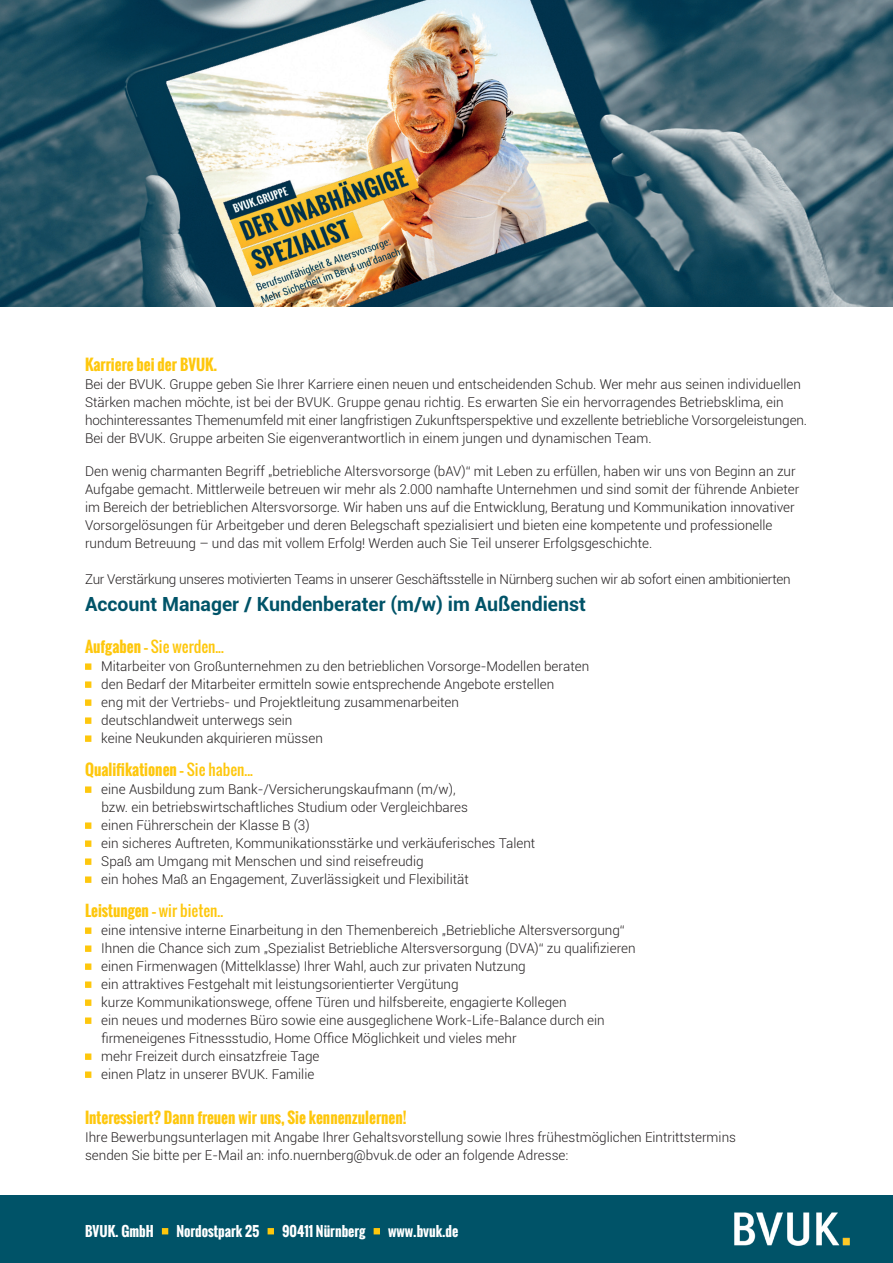
<style>
.page{position:relative;width:893px;height:1263px;background:#fff}
.page>*{position:absolute;margin:0;border:0;box-sizing:border-box;transform-origin:0 0}
.t1{font:700 19.5px "Roboto";color:#005368}
.t2{font:700 15px "Oswald";color:#fec70c}
.t3{font:15px "Oswald";color:#fec70c}
.t4{font:300 13.5px/18px "Roboto";color:#231f20}
.t5{font:300 13.5px "Roboto";letter-spacing:-.02em;color:#231f20}
.t6{font:700 13.5px "Oswald";color:#fff}
.s1{font-weight:700}
.s2{font-weight:400}
</style>
<div class="page">
<svg style="left:85px;top:663px;width:6px;height:7px"></svg>
<svg style="left:85px;top:681px;width:6px;height:7px"></svg>
<svg style="left:85px;top:699px;width:6px;height:7px"></svg>
<svg style="left:85px;top:717px;width:6px;height:7px"></svg>
<svg style="left:85px;top:735px;width:6px;height:7px"></svg>
<svg style="left:85px;top:786px;width:6px;height:7px"></svg>
<svg style="left:85px;top:822px;width:6px;height:7px"></svg>
<svg style="left:85px;top:840px;width:6px;height:7px"></svg>
<svg style="left:85px;top:858px;width:6px;height:7px"></svg>
<svg style="left:85px;top:876px;width:6px;height:7px"></svg>
<svg style="left:85px;top:927px;width:6px;height:7px"></svg>
<svg style="left:85px;top:945px;width:6px;height:7px"></svg>
<svg style="left:85px;top:963px;width:6px;height:7px"></svg>
<svg style="left:85px;top:981px;width:6px;height:7px"></svg>
<svg style="left:85px;top:999px;width:6px;height:7px"></svg>
<svg style="left:85px;top:1017px;width:6px;height:7px"></svg>
<svg style="left:85px;top:1053px;width:6px;height:7px"></svg>
<svg style="left:85px;top:1071px;width:6px;height:7px"></svg>
<img style="left:0;top:0;width:893px;height:306px">
<div style="left:0;top:1196px;width:893px;height:67px;background:#005368"></div>
<svg style="left:162px;top:1228px;width:6px;height:6px"></svg>
<svg style="left:268px;top:1228px;width:6px;height:6px"></svg>
<svg style="left:374px;top:1228px;width:6px;height:6px"></svg>
<img style="left:734px;top:1212px;width:116px;height:33px">
<p class="t2" style="left:85px;top:353px;width:134px">Karriere bei der BVUK.</p>
<p class="t4" style="left:85px;top:375px;width:723px">Bei der BVUK. Gruppe geben Sie Ihrer Karriere einen neuen und entscheidenden Schub. Wer mehr aus seinen individuellen Stärken machen möchte, ist bei der BVUK. Gruppe genau richtig. Es erwarten Sie ein hervorragendes Betriebsklima, ein hochinteressantes Themenumfeld mit einer langfristigen Zukunftsperspektive und exzellente betriebliche Vorsorgeleistungen.<br>Bei der BVUK. Gruppe arbeiten Sie eigenverantwortlich in einem jungen und dynamischen Team.</p>
<p class="t4" style="left:85px;top:462px;width:716px">Den wenig charmanten Begriff „betriebliche Altersvorsorge (bAV)“ mit Leben zu erfüllen, haben wir uns von Beginn an zur Aufgabe gemacht. Mittlerweile betreuen wir mehr als 2.000 namhafte Unternehmen und sind somit der führende Anbieter im Bereich der betrieblichen Altersvorsorge. Wir haben uns auf die Entwicklung, Beratung und Kommunikation innovativer Vorsorgelösungen für Arbeitgeber und deren Belegschaft spezialisiert und bieten eine kompetente und professionelle rundum Betreuung – und das mit vollem Erfolg! Werden auch Sie Teil unserer Erfolgsgeschichte.</p>
<p class="t5" style="left:85px;top:570px;width:707px">Zur Verstärkung unseres motivierten Teams in unserer Geschäftsstelle in Nürnberg suchen wir ab sofort einen ambitionierten</p>
<h1 class="t1" style="left:85px;top:590px;width:502px">Account Manager / Kundenberater (m/w) im Außendienst</h1>
<p class="t3" style="left:85px;top:635px;width:140px"><span class="s1">Aufgaben –</span> Sie werden...</p>
<p class="t4" style="left:101px;top:657px;width:489px">Mitarbeiter von Großunternehmen zu den betrieblichen Vorsorge-Modellen beraten den Bedarf der Mitarbeiter ermitteln sowie entsprechende Angebote erstellen<br>eng mit der Vertriebs- und Projektleitung zusammenarbeiten<br>deutschlandweit unterwegs sein<br>keine Neukunden akquirieren müssen</p>
<p class="t2" style="left:85px;top:758px;width:169px">Qualifikationen – <span class="s2">Sie haben...</span></p>
<p class="t4" style="left:101px;top:780px;width:435px">eine Ausbildung zum Bank-/Versicherungskaufmann (m/w),<br>bzw. ein betriebswirtschaftliches Studium oder Vergleichbares<br>einen Führerschein der Klasse B (3)<br>ein sicheres Auftreten, Kommunikationsstärke und verkäuferisches Talent Spaß am Umgang mit Menschen und sind reisefreudig<br>ein hohes Maß an Engagement, Zuverlässigkeit und Flexibilität</p>
<p class="t2" style="left:85px;top:899px;width:140px">Leistungen – <span class="s2">wir bieten..</span></p>
<p class="t4" style="left:101px;top:921px;width:536px">eine intensive interne Einarbeitung in den Themenbereich „Betriebliche Altersversorgung“ Ihnen die Chance sich zum „Spezialist Betriebliche Altersversorgung (DVA)“ zu qualifizieren einen Firmenwagen (Mittelklasse) Ihrer Wahl, auch zur privaten Nutzung<br>ein attraktives Festgehalt mit leistungsorientierter Vergütung<br>kurze Kommunikationswege, offene Türen und hilfsbereite, engagierte Kollegen<br>ein neues und modernes Büro sowie eine ausgeglichene Work-Life-Balance durch ein firmeneigenes Fitnessstudio, Home Office Möglichkeit und vieles mehr<br>mehr Freizeit durch einsatzfreie Tage<br>einen Platz in unserer BVUK. Familie</p>
<p class="t2" style="left:85px;top:1106px;width:323px">Interessiert? Dann freuen wir uns, Sie kennenzulernen!</p>
<p class="t4" style="left:85px;top:1128px;width:652px">Ihre Bewerbungsunterlagen mit Angabe Ihrer Gehaltsvorstellung sowie Ihres frühestmöglichen Eintrittstermins senden Sie bitte per E-Mail an: info.nuernberg@bvuk.de oder an folgende Adresse:</p>
<p class="t6" style="left:85px;top:1221px;width:70px">BVUK. GmbH</p>
<p class="t6" style="left:176px;top:1221px;width:85px">Nordostpark 25</p>
<p class="t6" style="left:282px;top:1221px;width:85px">90411 Nürnberg</p>
<p class="t6" style="left:388px;top:1221px;width:72px">www.bvuk.de</p>
</div>
